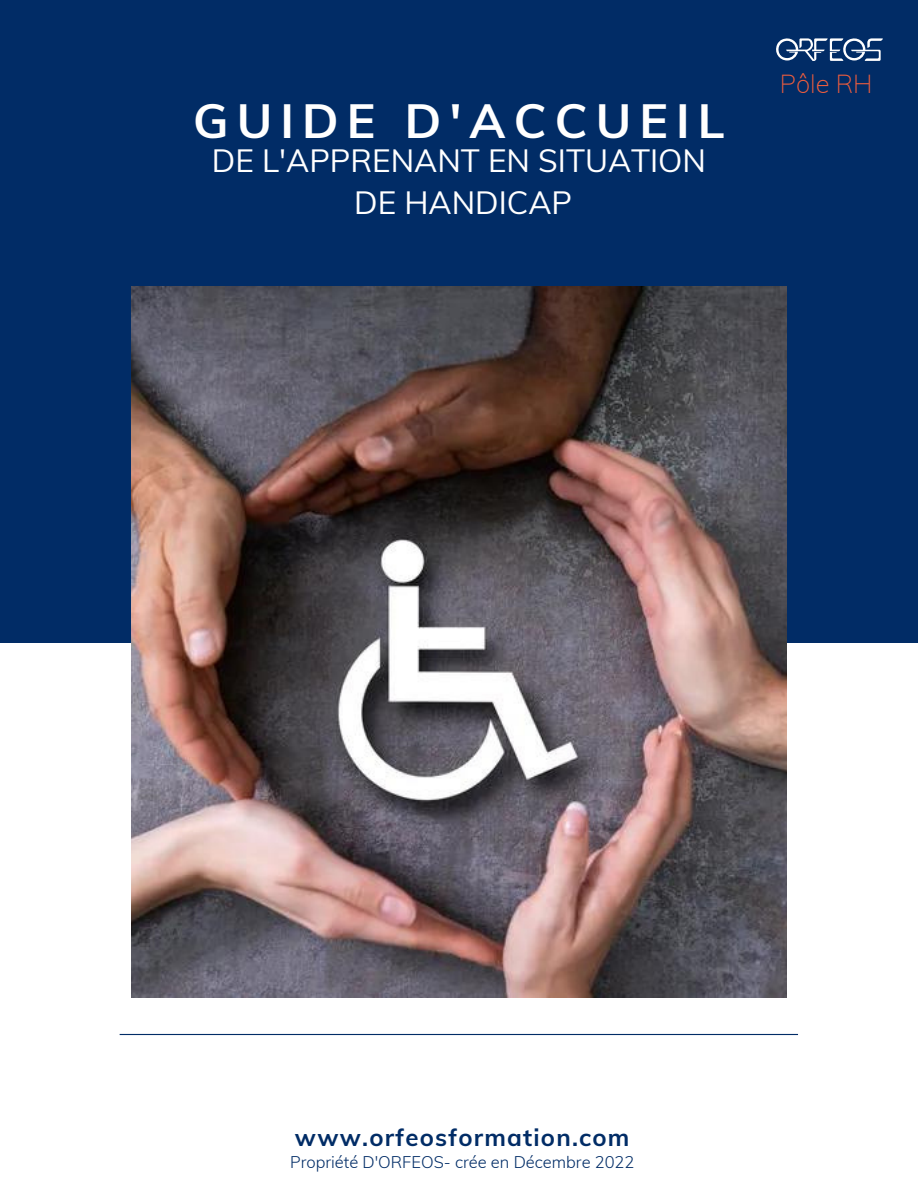
<style>
.page{position:relative;width:918px;height:1188px;background:#fff}
.page>*{position:absolute;margin:0;border:0;box-sizing:border-box;transform-origin:0 0}
.t1{font:700 48px "Muli";letter-spacing:.17em;color:#fff}
.t2{font:31.5px "Muli";color:#fff}
.t3{font:200 25.5px "Muli";color:#f25e3d}
.t4{font:700 24px "Muli";letter-spacing:.05em;color:#012c66}
.t5{font:300 16.5px "Muli";color:#012c66}
</style>
<div class="page">
<div style="left:0;top:0;width:918px;height:642px;background:#012c66"></div>
<img style="left:132px;top:287px;width:655px;height:711px">
<hr style="left:120px;top:1034px;width:678px;height:1px;background:#012c66">
<svg style="left:776px;top:38px;width:107px;height:23px"></svg>
<p class="t1" style="left:193px;top:89px;width:533px">GUIDE D'ACCUEIL</p>
<p class="t2" style="left:212px;top:141px;width:496px">DE L'APPRENANT EN SITUATION</p>
<p class="t2" style="left:354px;top:182px;width:219px">DE HANDICAP</p>
<p class="t3" style="left:780px;top:67px;width:94px">Pôle RH</p>
<p class="t4" style="left:295px;top:1122px;width:336px">www.orfeosformation.com</p>
<p class="t5" style="left:290px;top:1152px;width:346px">Propriété D'ORFEOS- crée en Décembre 2022</p>
</div>
